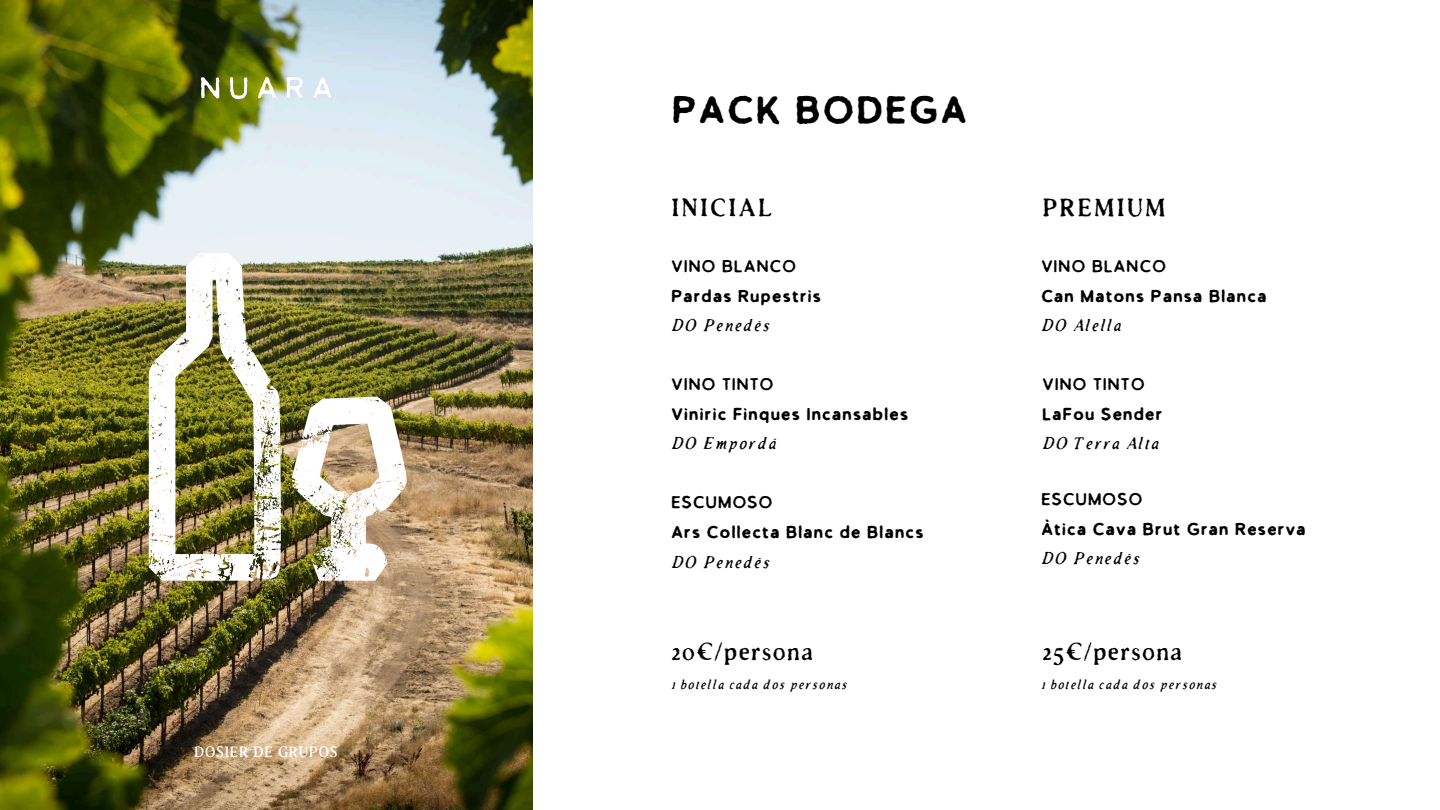
<style>
.page{position:relative;width:1440px;height:810px;background:#fff}
.page>*{position:absolute;margin:0;border:0;box-sizing:border-box;transform-origin:0 0}
.t1{font:700 37.9px "TC Antiquated Sans";color:#000}
.t2{font:700 24.9px "TC Antiquated";color:#000}
.t3{font:24.1px "TC Antiquated";color:#000}
.t4{font:700 17px "TC Antiquated Sans";color:#000}
.t5{font:italic 300 17px "TC Antiquated";color:#000}
.t6{font:17px "TC Antiquated Sans";color:#000}
.t7{font:15px "TC Antiquated";color:#fff}
.t8{font:italic 300 13.5px "TC Antiquated";color:#000}
</style>
<div class="page">
<img style="left:0;top:0;width:532px;height:810px">
<img style="left:183px;top:62px;width:166px;height:52px">
<img style="left:292px;top:397px;width:115px;height:185px">
<img style="left:148px;top:253px;width:134px;height:329px">
<p class="t7" style="left:194px;top:745px;width:145px">DOSIER DE GRUPOS</p>
<h1 class="t1" style="left:671px;top:95px;width:299px">PACK BODEGA</h1>
<h2 class="t2" style="left:671px;top:198px;width:105px">INICIAL</h2>
<p class="t6" style="left:671px;top:260px;width:127px">VINO BLANCO</p>
<p class="t4" style="left:671px;top:289px;width:152px">Pardas Rupestris</p>
<p class="t5" style="left:671px;top:319px;width:101px">DO Penedès</p>
<p class="t6" style="left:671px;top:378px;width:105px">VINO TINTO</p>
<p class="t4" style="left:671px;top:407px;width:240px">Viniric Finques Incansables</p>
<p class="t5" style="left:671px;top:437px;width:108px">DO Empordà</p>
<p class="t6" style="left:671px;top:496px;width:104px">ESCUMOSO</p>
<p class="t4" style="left:671px;top:526px;width:255px">Ars Collecta Blanc de Blancs</p>
<p class="t5" style="left:671px;top:555px;width:101px">DO Penedès</p>
<h3 class="t3" style="left:671px;top:642px;width:144px">20€/persona</h3>
<p class="t8" style="left:671px;top:680px;width:178px">1 botella cada dos personas</p>
<h2 class="t2" style="left:1042px;top:198px;width:127px">PREMIUM</h2>
<p class="t6" style="left:1041px;top:260px;width:127px">VINO BLANCO</p>
<p class="t4" style="left:1041px;top:289px;width:228px">Can Matons Pansa Blanca</p>
<p class="t5" style="left:1041px;top:319px;width:83px">DO Alella</p>
<p class="t6" style="left:1042px;top:378px;width:105px">VINO TINTO</p>
<p class="t4" style="left:1042px;top:407px;width:123px">LaFou Sender</p>
<p class="t5" style="left:1042px;top:437px;width:119px">DO Terra Alta</p>
<p class="t6" style="left:1041px;top:492px;width:104px">ESCUMOSO</p>
<p class="t4" style="left:1041px;top:522px;width:267px">Àtica Cava Brut Gran Reserva</p>
<p class="t5" style="left:1041px;top:552px;width:101px">DO Penedès</p>
<h3 class="t3" style="left:1042px;top:642px;width:142px">25€/persona</h3>
<p class="t8" style="left:1041px;top:680px;width:178px">1 botella cada dos personas</p>
</div>
